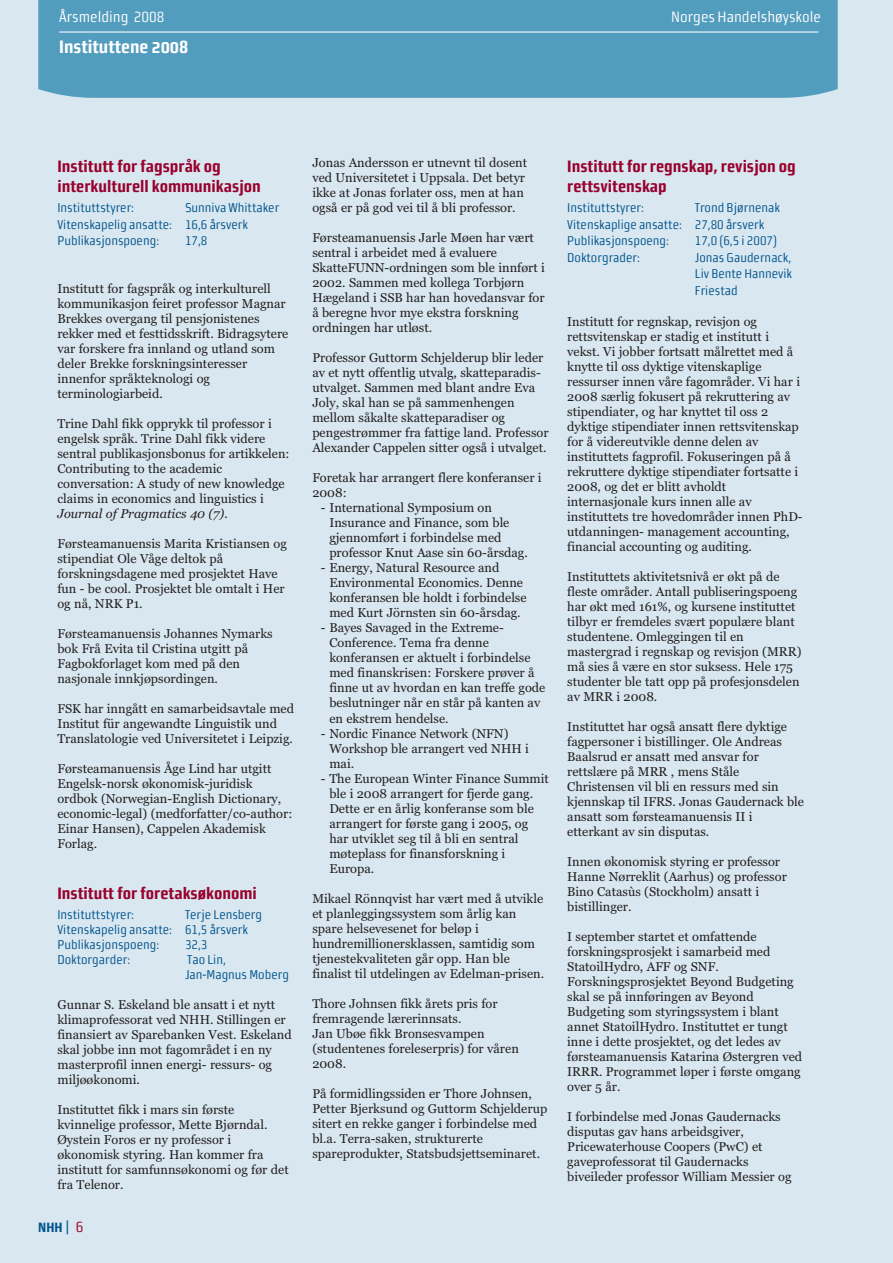
<style>
.page{position:relative;width:893px;height:1263px;background:#d9e8f0}
.page>*{position:absolute;margin:0;border:0;box-sizing:border-box;transform-origin:0 0}
.t1{font:18px "Morgan Sans Cond Bold Office";color:#fff}
.t2{font:16.5px/19.8px "Morgan Sans Cond Bold Office";color:#98012d}
.t3{font:15px "Morgan Sans Cond Regular Lining";color:#fff}
.t4{font:13.5px "Morgan Sans Cond Bold Office";color:#00538d}
.t5{font:12.75px/15px "Georgia";color:#231f20}
.t6{font:12.75px/16.5px "Morgan Sans Cond Regular Lining";color:#00538d}
.t7{font:italic 12.75px "Georgia";color:#231f20}
.s1{font-family:"Meta";font-size:18px}
.s2{font-family:"Morgan Sans Cond Regular Lining";font-size:15px;color:#98012d}
</style>
<div class="page">
<div style="left:38px;top:0;width:800px;height:98px;background:#529cbe"></div>
<hr style="left:59px;top:31px;width:760px;height:2px;background:#fff">
<p class="t3" style="left:59px;top:8px;width:107px">Årsmelding 2008</p>
<p class="t3" style="left:671px;top:8px;width:151px">Norges Handelshøyskole</p>
<h1 class="t1" style="left:59px;top:36px;width:131px">Instituttene 2008</h1>
<p class="t2" style="left:57px;top:156px;width:205px">Institutt for fagspråk og interkulturell kommunikasjon</p>
<p class="t6" style="left:57px;top:200px;width:78px">Instituttstyrer:</p>
<p class="t6" style="left:57px;top:200px;width:223px;text-indent:128px">Sunniva Whittaker<br>Vitenskapelig ansatte: 16,6 årsverk<br>Publikasjonspoeng:</p>
<p class="t6" style="left:185px;top:233px;width:24px">17,8</p>
<p class="t5" style="left:57px;top:281px;width:232px">Institutt for fagspråk og interkulturell kommunikasjon feiret professor Magnar Brekkes overgang til pensjonistenes rekker med et festtidsskrift. Bidragsytere var forskere fra innland og utland som deler Brekke forskningsinteresser innenfor språkteknologi og terminologiarbeid.</p>
<p class="t5" style="left:57px;top:416px;width:234px">Trine Dahl fikk opprykk til professor i engelsk språk. Trine Dahl fikk videre sentral publikasjonsbonus for artikkelen:<br>Contributing to the academic conversation: A study of new knowledge claims in economics and linguistics i</p>
<p class="t7" style="left:57px;top:506px;width:172px">Journal of Pragmatics 40 (7).</p>
<p class="t5" style="left:57px;top:536px;width:231px">Førsteamanuensis Marita Kristiansen og stipendiat Ole Våge deltok på forskningsdagene med prosjektet Have fun - be cool. Prosjektet ble omtalt i Her og nå, NRK P1.</p>
<p class="t5" style="left:57px;top:626px;width:217px">Førsteamanuensis Johannes Nymarks bok Frå Evita til Cristina utgitt på Fagbokforlaget kom med på den nasjonale innkjøpsordingen.</p>
<p class="t5" style="left:57px;top:701px;width:238px">FSK har inngått en samarbeidsavtale med<br>Institut für angewandte Linguistik und<br>Translatologie ved Universitetet i Leipzig.</p>
<p class="t5" style="left:57px;top:761px;width:236px">Førsteamanuensis Åge Lind har utgitt Engelsk-norsk økonomisk-juridisk ordbok (Norwegian-English Dictionary, economic-legal) (medforfatter/co-author:<br>Einar Hansen), Cappelen Akademisk Forlag.</p>
<p class="t2" style="left:57px;top:884px;width:201px">Institutt for foretaksøkonomi</p>
<p class="t6" style="left:57px;top:906px;width:78px">Instituttstyrer:</p>
<p class="t6" style="left:57px;top:907px;width:206px;line-height:15px;text-indent:128px">Terje Lensberg<br>Vitenskapelig ansatte: 61,5 årsverk<br>Publikasjonspoeng:</p>
<p class="t6" style="left:185px;top:936px;width:24px">32,3</p>
<p class="t6" style="left:57px;top:951px;width:74px">Doktorgarder:</p>
<p class="t6" style="left:185px;top:952px;width:105px;line-height:15px">Tao Lin,<br>Jan-Magnus Moberg</p>
<p class="t5" style="left:57px;top:997px;width:236px">Gunnar S. Eskeland ble ansatt i et nytt klimaprofessorat ved NHH. Stillingen er finansiert av Sparebanken Vest. Eskeland skal jobbe inn mot fagområdet i en ny masterprofil innen energi- ressurs- og miljøøkonomi.</p>
<p class="t5" style="left:57px;top:1102px;width:233px">Instituttet fikk i mars sin første kvinnelige professor, Mette Bjørndal.<br>Øystein Foros er ny professor i økonomisk styring. Han kommer fra institutt for samfunnsøkonomi og før det fra Telenor.</p>
<p class="t4" style="left:38px;top:1219px;width:47px">NHH <span class="s1">|</span> <span class="s2">6</span></p>
<p class="t5" style="left:312px;top:156px;width:216px">Jonas Andersson er utnevnt til dosent ved Universitetet i Uppsala. Det betyr ikke at Jonas forlater oss, men at han også er på god vei til å bli professor.</p>
<p class="t5" style="left:312px;top:231px;width:234px">Førsteamanuensis Jarle Møen har vært sentral i arbeidet med å evaluere SkatteFUNN-ordningen som ble innført i 2002. Sammen med kollega Torbjørn Hægeland i SSB har han hovedansvar for å beregne hvor mye ekstra forskning ordningen har utløst.</p>
<p class="t5" style="left:312px;top:351px;width:238px">Professor Guttorm Schjelderup blir leder av et nytt offentlig utvalg, skatteparadis&shy;utvalget. Sammen med blant andre Eva Joly, skal han se på sammenhengen mellom såkalte skatteparadiser og pengestrømmer fra fattige land. Professor Alexander Cappelen sitter også i utvalget.</p>
<p class="t5" style="left:312px;top:471px;width:231px">Foretak har arrangert flere konferanser i<br>2008:</p>
<p class="t5" style="left:329px;top:501px;width:200px;text-indent:-9px">- International Symposium on<br>Insurance and Finance, som ble gjennomført i forbindelse med professor Knut Aase sin 60-årsdag.</p>
<p class="t5" style="left:329px;top:561px;width:199px;text-indent:-9px">- Energy, Natural Resource and Environmental Economics. Denne konferansen ble holdt i forbindelse med Kurt Jörnsten sin 60-årsdag.</p>
<p class="t5" style="left:329px;top:621px;width:217px;text-indent:-9px">- Bayes Savaged in the Extreme-<br>Conference. Tema fra denne konferansen er aktuelt i forbindelse med finanskrisen: Forskere prøver å finne ut av hvordan en kan treffe gode beslutninger når en står på kanten av en ekstrem hendelse.</p>
<p class="t5" style="left:329px;top:726px;width:201px;text-indent:-9px">- Nordic Finance Network (NFN)<br>Workshop ble arrangert ved NHH i mai.</p>
<p class="t5" style="left:329px;top:771px;width:221px;text-indent:-9px">- The European Winter Finance Summit ble i 2008 arrangert for fjerde gang.<br>Dette er en årlig konferanse som ble arrangert for første gang i 2005, og har utviklet seg til å bli en sentral møteplass for finansforskning i<br>Europa.</p>
<p class="t5" style="left:312px;top:891px;width:233px">Mikael Rönnqvist har vært med å utvikle et planleggingssystem som årlig kan spare helsevesenet for beløp i hundremillionersklassen, samtidig som tjenestekvaliteten går opp. Han ble finalist til utdelingen av Edelman-prisen.</p>
<p class="t5" style="left:312px;top:996px;width:208px">Thore Johnsen fikk årets pris for fremragende lærerinnsats.<br>Jan Ubøe fikk Bronsesvampen (studentenes foreleserpris) for våren<br>2008.</p>
<p class="t5" style="left:312px;top:1086px;width:236px">På formidlingssiden er Thore Johnsen, Petter Bjerksund og Guttorm Schjelderup sitert en rekke ganger i forbindelse med bl.a. Terra-saken, strukturerte spareprodukter, Statsbudsjettseminaret.</p>
<p class="t2" style="left:567px;top:156px;width:230px">Institutt for regnskap, revisjon og rettsvitenskap</p>
<p class="t6" style="left:567px;top:200px;width:78px">Instituttstyrer:</p>
<p class="t6" style="left:567px;top:200px;width:214px;text-indent:128px">Trond Bjørnenak<br>Vitenskaplige ansatte: 27,80 årsverk<br>Publikasjonspoeng:</p>
<p class="t6" style="left:695px;top:233px;width:84px">17,0 (6,5 i 2007)</p>
<p class="t6" style="left:567px;top:249px;width:74px">Doktorgrader:</p>
<p class="t6" style="left:695px;top:249px;width:99px;text-align:justify">Jonas Gaudernack, Liv Bente Hannevik Friestad</p>
<p class="t5" style="left:567px;top:314px;width:237px">Institutt for regnskap, revisjon og rettsvitenskap er stadig et institutt i vekst. Vi jobber fortsatt målrettet med å knytte til oss dyktige vitenskaplige ressurser innen våre fagområder. Vi har i 2008 særlig fokusert på rekruttering av stipendiater, og har knyttet til oss 2 dyktige stipendiater innen rettsvitenskap for å videreutvikle denne delen av instituttets fagprofil. Fokuseringen på å rekruttere dyktige stipendiater fortsatte i 2008, og det er blitt avholdt internasjonale kurs innen alle av instituttets tre hovedområder innen PhD&shy;utdanningen- management accounting, financial accounting og auditing.</p>
<p class="t5" style="left:567px;top:569px;width:236px">Instituttets aktivitetsnivå er økt på de fleste områder. Antall publiseringspoeng har økt med 161%, og kursene instituttet tilbyr er fremdeles svært populære blant studentene. Omleggingen til en mastergrad i regnskap og revisjon (MRR) må sies å være en stor suksess. Hele 175 studenter ble tatt opp på profesjonsdelen av MRR i 2008.</p>
<p class="t5" style="left:567px;top:719px;width:238px">Instituttet har også ansatt flere dyktige fagpersoner i bistillinger. Ole Andreas Baalsrud er ansatt med ansvar for rettslære på MRR , mens Ståle Christensen vil bli en ressurs med sin kjennskap til IFRS. Jonas Gaudernack ble ansatt som førsteamanuensis II i etterkant av sin disputas.</p>
<p class="t5" style="left:567px;top:854px;width:221px">Innen økonomisk styring er professor<br>Hanne Nørreklit (Aarhus) og professor<br>Bino Catasùs (Stockholm) ansatt i bistillinger.</p>
<p class="t5" style="left:567px;top:929px;width:236px">I september startet et omfattende forskningsprosjekt i samarbeid med StatoilHydro, AFF og SNF.<br>Forskningsprosjektet Beyond Budgeting skal se på innføringen av Beyond Budgeting som styringssystem i blant annet StatoilHydro. Instituttet er tungt inne i dette prosjektet, og det ledes av førsteamanuensis Katarina Østergren ved IRRR. Programmet løper i første omgang over 5 år.</p>
<p class="t5" style="left:567px;top:1109px;width:226px">I forbindelse med Jonas Gaudernacks disputas gav hans arbeidsgiver, Pricewaterhouse Coopers (PwC) et gaveprofessorat til Gaudernacks biveileder professor William Messier og</p>
</div>
